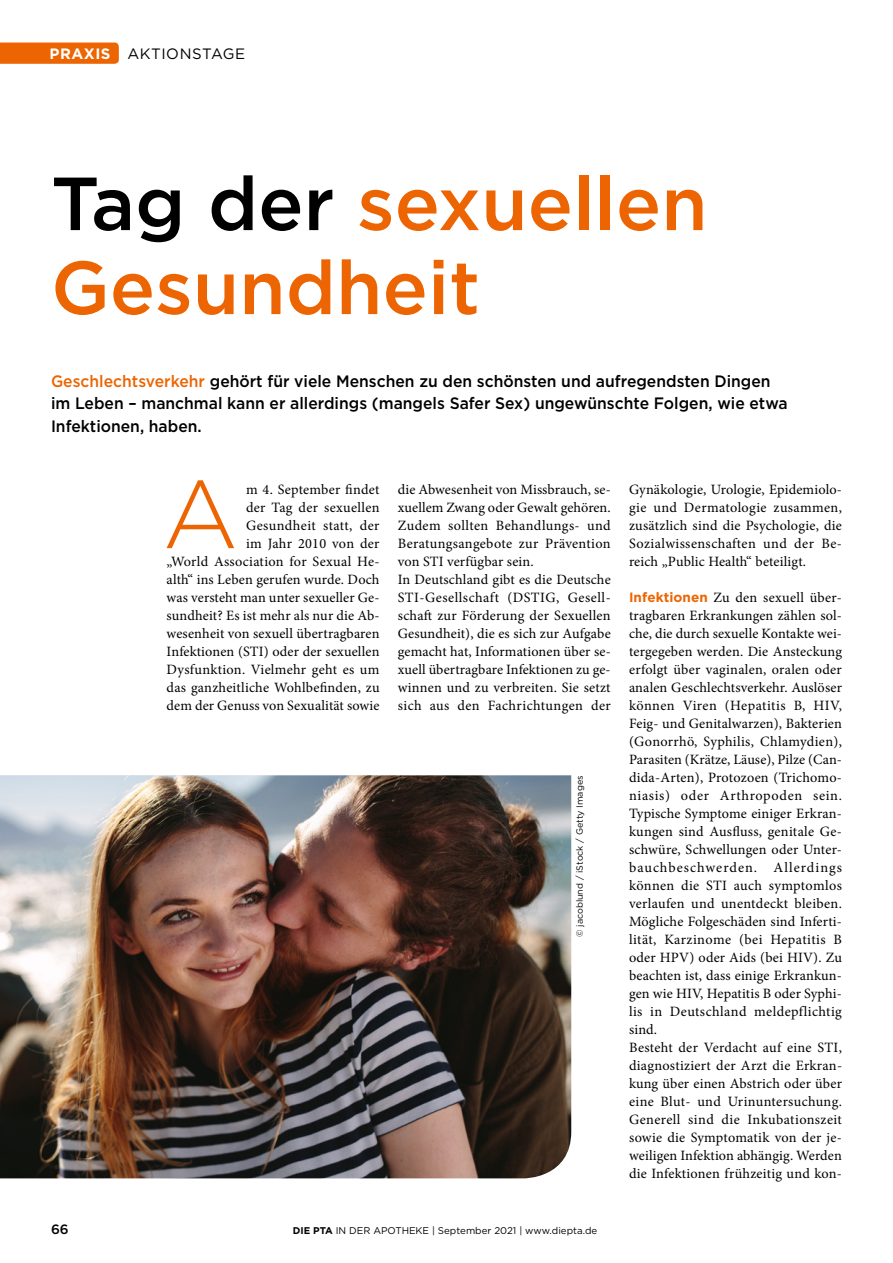
<style>
.page{position:relative;width:893px;height:1263px;background:#fff}
.page>*{position:absolute;margin:0;border:0;box-sizing:border-box;transform-origin:0 0}
.t1{font:300 96.15px "Gotham";color:#ec6502}
.t2{font:500 75px/84px "Gotham";color:#ec6502}
.t3{font:500 16.5px/22.5px "Gotham";color:#000;scale:.95 1}
.t4{font:15px "Gotham";letter-spacing:.04em;color:#000}
.t5{font:700 15px "Gotham";letter-spacing:.04em;color:#fff}
.t6{font:14.25px/18px "Minion Pro";letter-spacing:.015em;color:#000}
.t7{font:500 13.5px "Gotham";color:#000}
.t8{font:9.75px "Gotham";color:#000}
.t9{font:9px "Gotham";color:#000}
.s1{color:#000}
.s2{color:#ec6502}
.s3{font-family:"Gotham";font-weight:700;font-size:13.5px;color:#ec6502}
.s4{font-weight:700}
</style>
<div class="page">
<div style="left:0;top:43px;width:119px;height:21px;background:#ec6502"></div>
<img style="left:0;top:775px;width:571px;height:403px">
<p class="t5" style="left:50px;top:44px;width:63px">PRAXIS</p>
<p class="t4" style="left:127px;top:44px;width:119px">AKTIONSTAGE</p>
<h2 class="t2" style="left:51px;top:161px;width:658px"><span class="s1">Tag der</span> sexuellen<br>Gesundheit</h2>
<p class="t3" style="left:51px;top:369px;width:777px"><span class="s2">Geschlechtsverkehr</span> gehört für viele Menschen zu den schönsten und aufregendsten Dingen im Leben – manchmal kann er allerdings (mangels Safer Sex) ungewünschte Folgen, wie etwa<br>Infektionen, haben.</p>
<h1 class="t1" style="left:162px;top:453px;width:78px">A</h1>
<p class="t6" style="left:167px;top:481px;width:214px;text-align:right">m 4. September findet<br>der Tag der sexuellen<br>Gesundheit statt, der<br>im Jahr 2010 von der<br>„World Association for Sexual He&shy;alth“ ins Leben gerufen wurde. Doch was versteht man unter sexueller Ge&shy;sundheit? Es ist mehr als nur die Ab&shy;wesenheit von sexuell übertragbaren<br>Infektionen (STI) oder der sexuellen<br>Dysfunktion. Vielmehr geht es um das ganzheitliche Wohlbefinden, zu dem der Genuss von Sexualität sowie</p>
<p class="t6" style="left:398px;top:481px;width:214px">die Abwesenheit von Missbrauch, se&shy;xuellem Zwang oder Gewalt gehören.<br>Zudem sollten Behandlungs- und Beratungsangebote zur Prävention von STI verfügbar sein.<br>In Deutschland gibt es die Deutsche STI-Gesellschaft (DSTIG, Gesell&shy;schaft zur Förderung der Sexuellen Gesundheit), die es sich zur Aufgabe gemacht hat, Informationen über se&shy;xuell übertragbare Infektionen zu ge&shy;winnen und zu verbreiten. Sie setzt sich aus den Fachrichtungen der</p>
<p class="t6" style="left:629px;top:481px;width:214px;text-align:justify">Gynäkologie, Urologie, Epidemiolo&shy;gie und Dermatologie zusammen, zusätzlich sind die Psychologie, die Sozialwissenschaften und der Be&shy;reich „Public Health“ beteiligt.</p>
<p class="t6" style="left:629px;top:589px;width:215px"><span class="s3">Infektionen</span> Zu den sexuell über&shy;tragbaren Erkrankungen zählen sol&shy;che, die durch sexuelle Kontakte wei&shy;tergegeben werden. Die Ansteckung erfolgt über vaginalen, oralen oder analen Geschlechtsverkehr. Auslöser können Viren (Hepatitis B, HIV, Feig- und Genitalwarzen), Bakterien (Gonorrhö, Syphilis, Chlamydien), Parasiten (Krätze, Läuse), Pilze (Can&shy;dida-Arten), Protozoen (Trichomo&shy;niasis) oder Arthropoden sein.<br>Typische Symptome einiger Erkran&shy;kungen sind Ausfluss, genitale Ge&shy;schwüre, Schwellungen oder Unter&shy;bauchbeschwerden. Allerdings können die STI auch symptomlos verlaufen und unentdeckt bleiben.<br>Mögliche Folgeschäden sind Inferti&shy;lität, Karzinome (bei Hepatitis B oder HPV) oder Aids (bei HIV). Zu beachten ist, dass einige Erkrankun&shy;gen wie HIV, Hepatitis B oder Syphi&shy;lis in Deutschland meldepflichtig sind.<br>Besteht der Verdacht auf eine STI, diagnostiziert der Arzt die Erkran&shy;kung über einen Abstrich oder über eine Blut- und Urinuntersuchung.<br>Generell sind die Inkubationszeit sowie die Symptomatik von der je&shy;weiligen Infektion abhängig. Werden die Infektionen frühzeitig und kon-</p>
<p class="t9" style="left:574px;top:937px;width:163px;rotate:-90deg">© jacoblund / iStock / Getty Images</p>
<p class="t7" style="left:51px;top:1220px;width:19px">66</p>
<p class="t8" style="left:293px;top:1224px;width:306px"><span class="s4">DIE PTA</span> IN DER APOTHEKE | September 2021 | www.diepta.de</p>
</div>
